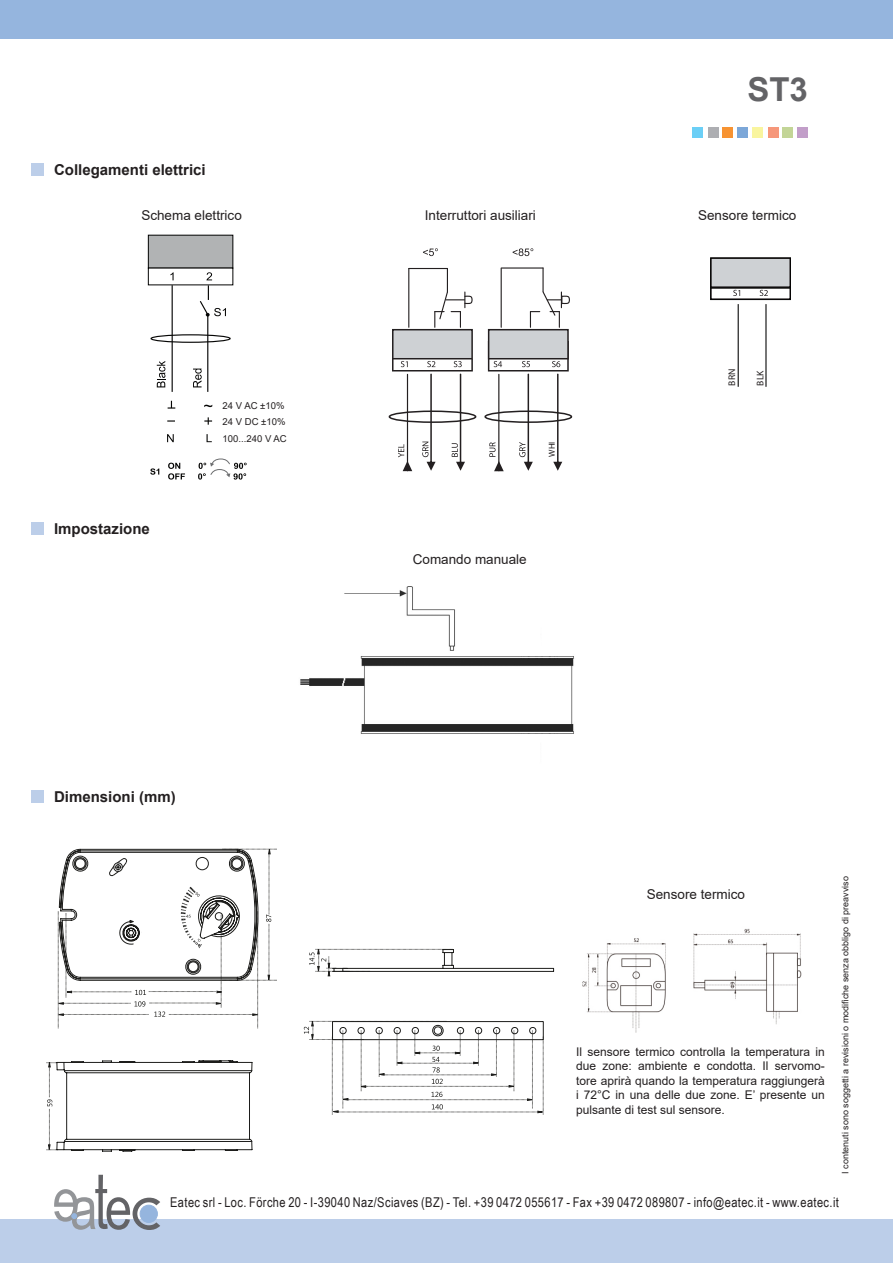
<style>
.page{position:relative;width:893px;height:1263px;background:#fff}
.page>*{position:absolute;margin:0;border:0;box-sizing:border-box;transform-origin:0 0}
.t1{font:700 33px "Arial";color:#636366}
.t2{font:700 15px "Arial";color:#231f20}
.t3{font:13.5px "Arial Narrow";letter-spacing:.03em;color:#231f20}
.t4{font:13.5px "Arial";color:#231f20}
.t5{font:12px/14.4px "Arial";color:#231f20;text-align:justify}
.t6{font:9.75px "Myriad Pro";color:#231f20}
.t7{font:9.6px/15.8px "Arial";color:#231f20}
.t8{font:9px "Arial";color:#231f20}
.t9{font:8.7px "Myriad Pro";color:#231f20}
</style>
<div class="page">
<div style="left:0;top:0;width:893px;height:39px;background:#95b5de"></div>
<div style="left:0;top:1219px;width:893px;height:44px;background:#bccee9"></div>
<svg style="left:54px;top:1175px;width:106px;height:55px"></svg>
<div style="left:692px;top:128px;width:11px;height:10px;background:#6bcff6"></div>
<div style="left:782px;top:128px;width:11px;height:10px;background:#c3d597"></div>
<div style="left:797px;top:128px;width:11px;height:10px;background:#c29ec9"></div>
<div style="left:768px;top:128px;width:10px;height:10px;background:#f6977a"></div>
<div style="left:752px;top:128px;width:11px;height:10px;background:#f9f59f"></div>
<div style="left:723px;top:128px;width:10px;height:10px;background:#f79332"></div>
<div style="left:708px;top:128px;width:10px;height:10px;background:#adaeb2"></div>
<div style="left:738px;top:128px;width:10px;height:10px;background:#7ca7d8"></div>
<div style="left:31px;top:163px;width:13px;height:13px;background:#bccee9"></div>
<div style="left:148px;top:235px;width:85px;height:33px;background:#b1b3b4"></div>
<div style="left:148px;top:235px;width:85px;height:33px;border:1px solid #050504"></div>
<hr style="left:207px;top:314px;width:1px;height:78px;background:#050504">
<hr style="left:172px;top:285px;width:1px;height:107px;background:#050504">
<svg style="left:170px;top:272px;width:4px;height:8px"></svg>
<svg style="left:199px;top:272px;width:27px;height:45px"></svg>
<svg style="left:204px;top:417px;width:8px;height:8px"></svg>
<svg style="left:168px;top:401px;width:7px;height:8px"></svg>
<svg style="left:167px;top:420px;width:8px;height:2px"></svg>
<svg style="left:204px;top:405px;width:8px;height:2px"></svg>
<svg style="left:167px;top:434px;width:7px;height:8px"></svg>
<svg style="left:207px;top:434px;width:5px;height:8px"></svg>
<svg style="left:157px;top:361px;width:8px;height:26px"></svg>
<svg style="left:193px;top:369px;width:9px;height:18px"></svg>
<div style="left:150px;top:334px;width:81px;height:9px;border:1px solid #050504;border-radius:50%"></div>
<svg style="left:168px;top:463px;width:17px;height:17px"></svg>
<svg style="left:198px;top:458px;width:49px;height:22px"></svg>
<svg style="left:150px;top:468px;width:9px;height:7px"></svg>
<img style="left:300px;top:587px;width:274px;height:147px">
<div style="left:31px;top:790px;width:13px;height:13px;background:#bccee9"></div>
<svg style="left:389px;top:411px;width:87px;height:11px"></svg>
<div style="left:389px;top:410px;width:87px;height:13px;border:2px solid #231f20;border-radius:50%"></div>
<div style="left:484px;top:410px;width:88px;height:13px;border:2px solid #231f20;border-radius:50%"></div>
<div style="left:489px;top:342px;width:79px;height:29px;background:linear-gradient(to right,#fdfdfd,#fff)"></div>
<div style="left:488px;top:341px;width:81px;height:30px;border:2px solid #231f20"></div>
<svg style="left:395px;top:359px;width:75px;height:9px"></svg>
<div style="left:392px;top:341px;width:81px;height:30px;border:2px solid #231f20"></div>
<svg style="left:401px;top:361px;width:7px;height:6px"></svg>
<svg style="left:427px;top:361px;width:8px;height:6px"></svg>
<svg style="left:454px;top:361px;width:8px;height:6px"></svg>
<svg style="left:494px;top:361px;width:8px;height:6px"></svg>
<svg style="left:522px;top:361px;width:8px;height:6px"></svg>
<svg style="left:552px;top:361px;width:8px;height:6px"></svg>
<hr style="left:407px;top:374px;width:1px;height:97px;background:#231f20">
<hr style="left:498px;top:374px;width:1px;height:97px;background:#231f20">
<svg style="left:553px;top:374px;width:9px;height:97px"></svg>
<hr style="left:501px;top:268px;width:1px;height:59px;background:#231f20">
<hr style="left:501px;top:267px;width:42px;height:2px;background:#231f20">
<hr style="left:542px;top:268px;width:2px;height:24px;background:#231f20">
<hr style="left:408px;top:268px;width:1px;height:59px;background:#231f20">
<hr style="left:409px;top:268px;width:38px;height:1px;background:#231f20">
<svg style="left:434px;top:268px;width:39px;height:59px"></svg>
<svg style="left:530px;top:290px;width:40px;height:37px"></svg>
<svg style="left:398px;top:444px;width:14px;height:28px"></svg>
<svg style="left:422px;top:374px;width:14px;height:97px"></svg>
<svg style="left:452px;top:374px;width:13px;height:97px"></svg>
<svg style="left:489px;top:442px;width:15px;height:30px"></svg>
<svg style="left:519px;top:374px;width:14px;height:97px"></svg>
<div style="left:393px;top:330px;width:79px;height:29px;background:#ced1d4"></div>
<div style="left:392px;top:329px;width:81px;height:30px;border:2px solid #231f20"></div>
<div style="left:489px;top:330px;width:79px;height:29px;background:#ced1d4"></div>
<div style="left:488px;top:329px;width:81px;height:30px;border:2px solid #231f20"></div>
<svg style="left:513px;top:248px;width:20px;height:8px"></svg>
<svg style="left:423px;top:248px;width:15px;height:8px"></svg>
<div style="left:711px;top:258px;width:79px;height:29px;background:#ced1d4"></div>
<div style="left:710px;top:257px;width:81px;height:31px;border:2px solid #231f20"></div>
<div style="left:710px;top:258px;width:81px;height:30px;border:1px solid #050504"></div>
<div style="left:710px;top:288px;width:81px;height:12px;border:1px solid #050504"></div>
<svg style="left:733px;top:290px;width:7px;height:6px"></svg>
<svg style="left:760px;top:290px;width:8px;height:6px"></svg>
<hr style="left:738px;top:304px;width:1px;height:83px;background:#050504">
<hr style="left:765px;top:304px;width:1px;height:83px;background:#050504">
<div style="left:31px;top:522px;width:13px;height:13px;background:#bccee9"></div>
<img style="left:582px;top:928px;width:220px;height:104px">
<hr style="left:343px;top:968px;width:211px;height:1px;background:#1d1d1b">
<hr style="left:343px;top:971px;width:211px;height:1px;background:#1d1d1b">
<svg style="left:304px;top:1020px;width:240px;height:94px"></svg>
<svg style="left:309px;top:948px;width:145px;height:29px"></svg>
<svg style="left:46px;top:1060px;width:207px;height:92px"></svg>
<svg style="left:57px;top:848px;width:220px;height:180px"></svg>
<p class="t2" style="left:54px;top:159px;width:153px">Collegamenti elettrici</p>
<p class="t4" style="left:141px;top:206px;width:102px">Schema elettrico</p>
<p class="t7" style="left:223px;top:398px;width:64px">24 V AC ±10%<br>24 V DC ±10%</p>
<p class="t2" style="left:54px;top:518px;width:97px">Impostazione</p>
<p class="t7" style="left:223px;top:430px;width:66px">100...240 V AC</p>
<p class="t2" style="left:54px;top:786px;width:123px">Dimensioni (mm)</p>
<h1 class="t1" style="left:747px;top:66px;width:62px">ST3</h1>
<p class="t4" style="left:425px;top:206px;width:113px">Interruttori ausiliari</p>
<p class="t4" style="left:698px;top:206px;width:100px">Sensore termico</p>
<p class="t9" style="left:546px;top:457px;width:17px;rotate:-90deg">WHI</p>
<p class="t4" style="left:413px;top:550px;width:116px">Comando manuale</p>
<p class="t6" style="left:726px;top:386px;width:18px;rotate:-90deg">BRN</p>
<p class="t6" style="left:754px;top:386px;width:17px;rotate:-90deg">BLK</p>
<p class="t4" style="left:647px;top:884px;width:100px">Sensore termico</p>
<p class="t5" style="left:576px;top:1044px;width:250px">Il sensore termico controlla la temperatura in due zone: ambiente e condotta. Il servomo&shy;tore aprirà quando la temperatura raggiungerà i 72°C in una delle due zone. E’ presente un pulsante di test sul sensore.</p>
<p class="t8" style="left:839px;top:1174px;width:299px;rotate:-90deg">I contenuti sono soggetti a revisioni o modifiche senza obbligo di preavviso</p>
<p class="t3" style="left:170px;top:1193px;width:670px">Eatec srl - Loc. Förche 20 - I-39040 Naz/Sciaves (BZ) - Tel. +39 0472 055617 - Fax +39 0472 089807 - info@eatec.it - www.eatec.it</p>
</div>
